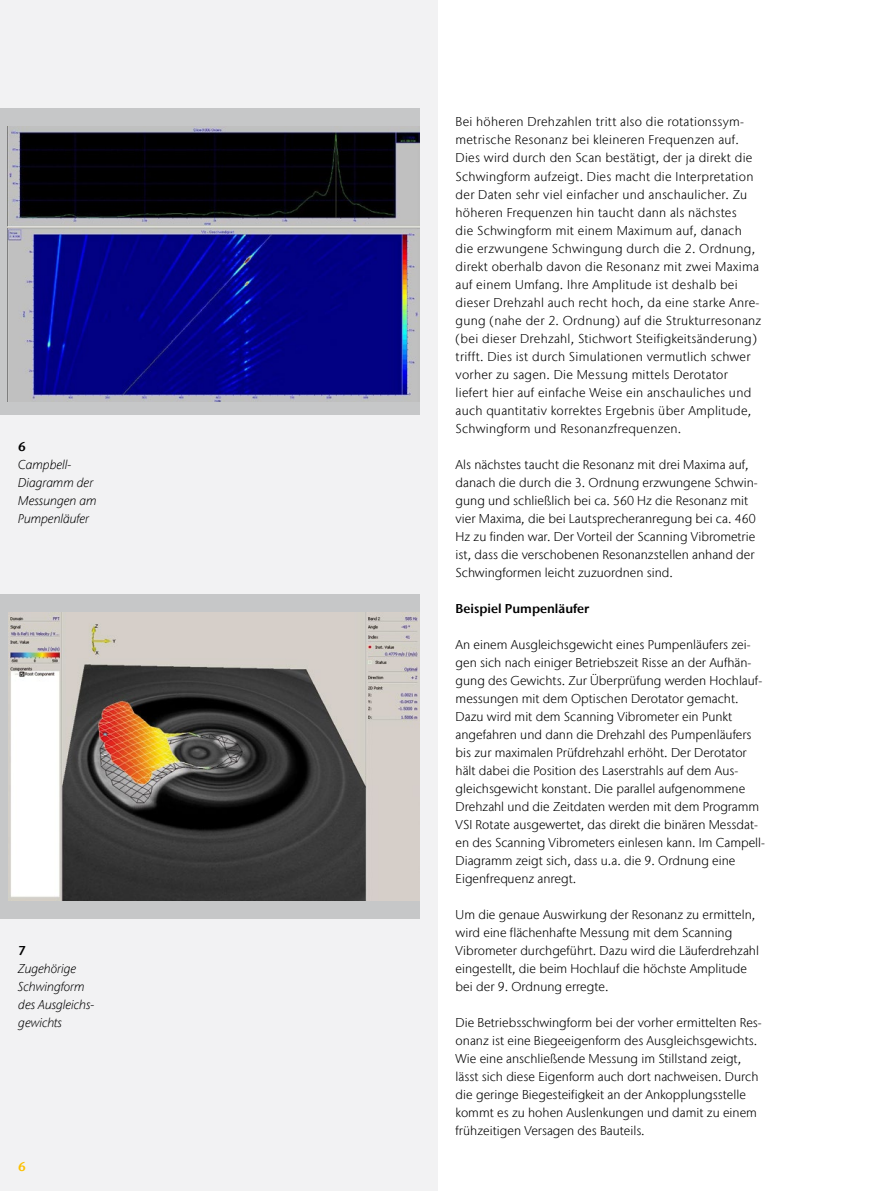
<style>
.page{position:relative;width:893px;height:1191px;background:#fff}
.page>*{position:absolute;margin:0;border:0;box-sizing:border-box;transform-origin:0 0}
.t1{font:300 12.75px/18px "Stone Sans IIITC Com";color:#000}
.t2{font:300 12.75px/18px "Stone Sans IIITC Com";letter-spacing:.02em;color:#000}
.t3{font:italic 300 12.75px/18px "Stone Sans IIITC Com";color:#000}
.t4{font:600 12.75px "Stone Sans IIITC Com";color:#000}
.t5{font:600 12.75px "Stone Sans IIITC Com";color:#fcc000}
</style>
<div class="page">
<div style="left:0;top:0;width:437px;height:1191px;background:#f2f2f3"></div>
<div style="left:0;top:108px;width:419px;height:306px;background:#c6c7c8"></div>
<img style="left:7px;top:126px;width:412px;height:276px">
<div style="left:0;top:594px;width:419px;height:324px;background:#c6c7c8"></div>
<img style="left:9px;top:613px;width:410px;height:287px">
<p class="t4" style="left:18px;top:438px;width:9px">6</p>
<p class="t3" style="left:18px;top:455px;width:80px">Campbell-<br>Diagramm der<br>Messungen am<br>Pumpenläufer</p>
<p class="t4" style="left:18px;top:942px;width:9px">7</p>
<p class="t3" style="left:18px;top:959px;width:78px">Zugehörige<br>Schwingform des Ausgleichs&shy;gewichts</p>
<p class="t5" style="left:18px;top:1158px;width:9px">6</p>
<p class="t2" style="left:456px;top:113px;width:307px">Bei höheren Drehzahlen tritt also die rotationssym&shy;metrische Resonanz bei kleineren Frequenzen auf.<br>Dies wird durch den Scan bestätigt, der ja direkt die Schwingform aufzeigt. Dies macht die Interpretation der Daten sehr viel einfacher und anschaulicher. Zu höheren Frequenzen hin taucht dann als nächstes<br>die Schwingform mit einem Maximum auf, danach die erzwungene Schwingung durch die 2. Ordnung, direkt oberhalb davon die Resonanz mit zwei Maxima auf einem Umfang. Ihre Amplitude ist deshalb bei dieser Drehzahl auch recht hoch, da eine starke Anre&shy;gung (nahe der 2. Ordnung) auf die Strukturresonanz (bei dieser Drehzahl, Stichwort Steifigkeitsänderung) trifft. Dies ist durch Simulationen vermutlich schwer vorher zu sagen. Die Messung mittels Derotator liefert hier auf einfache Weise ein anschauliches und auch quantitativ korrektes Ergebnis über Amplitude, Schwingform und Resonanzfrequenzen.</p>
<p class="t1" style="left:456px;top:455px;width:304px">Als nächstes taucht die Resonanz mit drei Maxima auf, danach die durch die 3. Ordnung erzwungene Schwin&shy;gung und schließlich bei ca. 560 Hz die Resonanz mit vier Maxima, die bei Lautsprecheranregung bei ca. 460<br>Hz zu finden war. Der Vorteil der Scanning Vibrometrie ist, dass die verschobenen Resonanzstellen anhand der Schwingformen leicht zuzuordnen sind.</p>
<p class="t4" style="left:456px;top:600px;width:135px">Beispiel Pumpenläufer</p>
<p class="t1" style="left:456px;top:635px;width:311px">An einem Ausgleichsgewicht eines Pumpenläufers zei&shy;gen sich nach einiger Betriebszeit Risse an der Aufhän&shy;gung des Gewichts. Zur Überprüfung werden Hochlauf&shy;messungen mit dem Optischen Derotator gemacht.<br>Dazu wird mit dem Scanning Vibrometer ein Punkt angefahren und dann die Drehzahl des Pumpenläufers bis zur maximalen Prüfdrehzahl erhöht. Der Derotator hält dabei die Position des Laserstrahls auf dem Aus&shy;gleichsgewicht konstant. Die parallel aufgenommene Drehzahl und die Zeitdaten werden mit dem Programm VSI Rotate ausgewertet, das direkt die binären Messdat&shy;en des Scanning Vibrometers einlesen kann. Im Campell-Diagramm zeigt sich, dass u.a. die 9. Ordnung eine Eigenfrequenz anregt.</p>
<p class="t1" style="left:456px;top:905px;width:305px">Um die genaue Auswirkung der Resonanz zu ermitteln, wird eine flächenhafte Messung mit dem Scanning Vibrometer durchgeführt. Dazu wird die Läuferdrehzahl eingestellt, die beim Hochlauf die höchste Amplitude bei der 9. Ordnung erregte.</p>
<p class="t1" style="left:456px;top:1013px;width:308px">Die Betriebsschwingform bei der vorher ermittelten Res&shy;onanz ist eine Biegeeigenform des Ausgleichsgewichts.<br>Wie eine anschließende Messung im Stillstand zeigt, lässt sich diese Eigenform auch dort nachweisen. Durch die geringe Biegesteifigkeit an der Ankopplungsstelle kommt es zu hohen Auslenkungen und damit zu einem frühzeitigen Versagen des Bauteils.</p>
</div>
